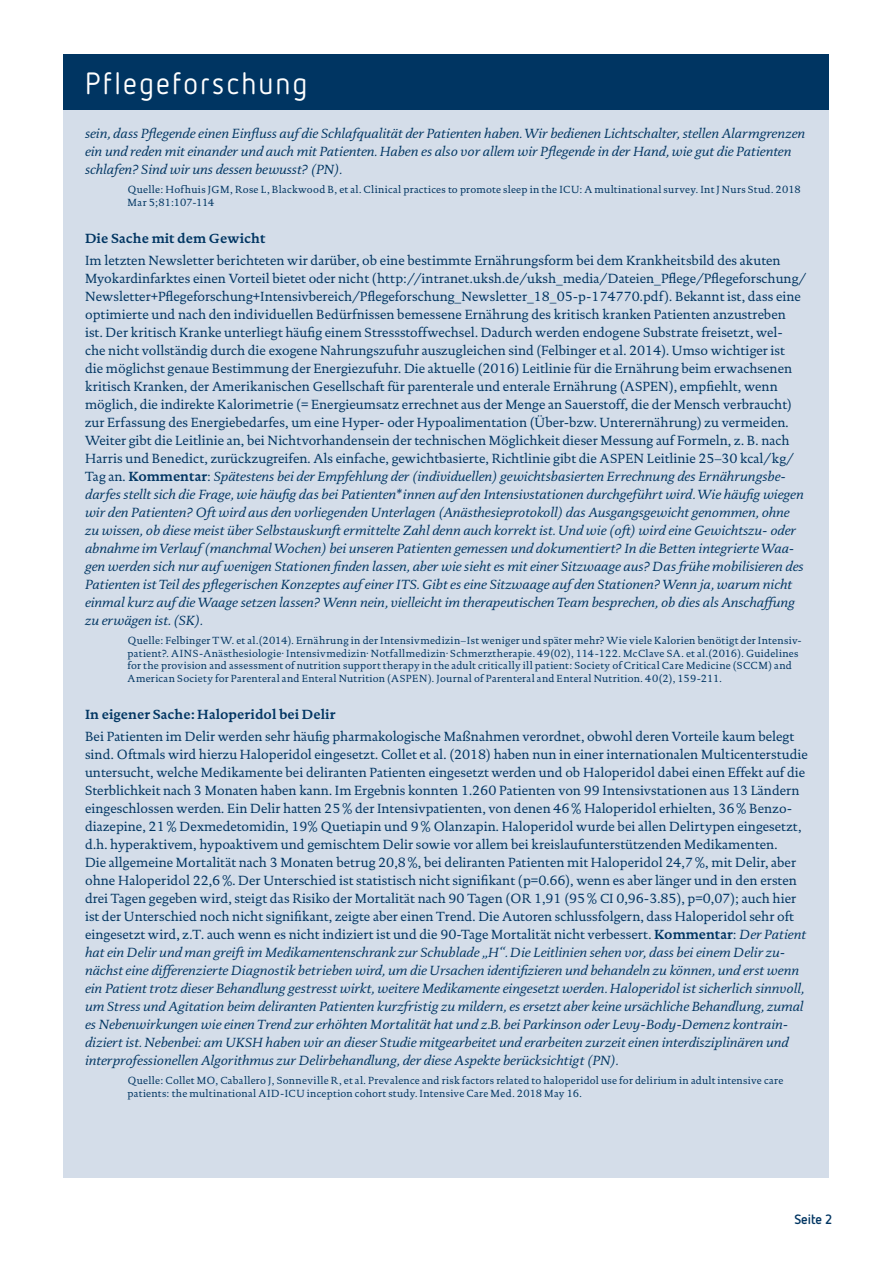
<style>
.page{position:relative;width:893px;height:1263px;background:#fff}
.page>*{position:absolute;margin:0;border:0;box-sizing:border-box;transform-origin:0 0}
.t1{font:30.75px "Netto OT";letter-spacing:.075em;color:#fff}
.t2{font:13.5px/18px "DTL Documenta TOT";color:#003562}
.t3{font:italic 13.5px/18px "DTL Documenta TOT";color:#003562}
.t4{font:700 13.5px "DTL Documenta TOT";color:#003562}
.t5{font:700 13.5px "Netto OT";color:#003562}
.t6{font:10.5px/12.6px "DTL Documenta TOT";letter-spacing:.025em;color:#003562}
.s1{font-weight:700}
.s2{font-style:italic}
</style>
<div class="page">
<div style="left:64px;top:54px;width:765px;height:55px;background:#003562"></div>
<div style="left:64px;top:110px;width:765px;height:1068px;background:#d4dde9"></div>
<h1 class="t1" style="left:85px;top:64px;width:224px">Pflegeforschung</h1>
<p class="t3" style="left:85px;top:124px;width:722px">sein, dass Pflegende einen Einfluss auf die Schlafqualität der Patienten haben. Wir bedienen Lichtschalter, stellen Alarmgrenzen ein und reden mit einander und auch mit Patienten. Haben es also vor allem wir Pflegende in der Hand, wie gut die Patienten schlafen? Sind wir uns dessen bewusst? (PN).</p>
<p class="t6" style="left:128px;top:183px;width:675px">Quelle: Hofhuis JGM, Rose L, Blackwood B, et al. Clinical practices to promote sleep in the ICU: A multinational survey. Int J Nurs Stud. 2018<br>Mar 5;81:107-114</p>
<p class="t4" style="left:85px;top:230px;width:182px">Die Sache mit dem Gewicht</p>
<p class="t2" style="left:85px;top:251px;width:723px">Im letzten Newsletter berichteten wir darüber, ob eine bestimmte Ernährungsform bei dem Krankheitsbild des akuten Myokardinfarktes einen Vorteil bietet oder nicht (http://intranet.uksh.de/uksh_media/Dateien_Pflege/Pflegeforschung/ Newsletter+Pflegeforschung+Intensivbereich/Pflegeforschung_Newsletter_18_05-p-174770.pdf). Bekannt ist, dass eine optimierte und nach den individuellen Bedürfnissen bemessene Ernährung des kritisch kranken Patienten anzustreben ist. Der kritisch Kranke unterliegt häufig einem Stressstoffwechsel. Dadurch werden endogene Substrate freisetzt, wel&shy;che nicht vollständig durch die exogene Nahrungszufuhr auszugleichen sind (Felbinger et al. 2014). Umso wichtiger ist<br>die möglichst genaue Bestimmung der Energiezufuhr. Die aktuelle (2016) Leitlinie für die Ernährung beim erwachsenen kritisch Kranken, der Amerikanischen Gesellschaft für parenterale und enterale Ernährung (ASPEN), empfiehlt, wenn möglich, die indirekte Kalorimetrie (= Energieumsatz errechnet aus der Menge an Sauerstoff, die der Mensch verbraucht) zur Erfassung des Energiebedarfes, um eine Hyper- oder Hypoalimentation (Über-bzw. Unterernährung) zu vermeiden.<br>Weiter gibt die Leitlinie an, bei Nichtvorhandensein der technischen Möglichkeit dieser Messung auf Formeln, z. B. nach Harris und Benedict, zurückzugreifen. Als einfache, gewichtbasierte, Richtlinie gibt die ASPEN Leitlinie 25–30 kcal/kg/ Tag an. <span class="s1">Kommentar</span>: <span class="s2">Spätestens bei der Empfehlung der (individuellen) gewichtsbasierten Errechnung des Ernährungsbe&shy;darfes stellt sich die Frage, wie häufig das bei Patienten*innen auf den Intensivstationen durchgeführt wird. Wie häufig wiegen wir den Patienten? Oft wird aus den vorliegenden Unterlagen (Anästhesieprotokoll) das Ausgangsgewicht genommen, ohne zu wissen, ob diese meist über Selbstauskunft ermittelte Zahl denn auch korrekt ist. Und wie (oft) wird eine Gewichtszu- oder abnahme im Verlauf (manchmal Wochen) bei unseren Patienten gemessen und dokumentiert? In die Betten integrierte Waa&shy;gen werden sich nur auf wenigen Stationen finden lassen, aber wie sieht es mit einer Sitzwaage aus? Das frühe mobilisieren des Patienten ist Teil des pflegerischen Konzeptes auf einer ITS. Gibt es eine Sitzwaage auf den Stationen? Wenn ja, warum nicht einmal kurz auf die Waage setzen lassen? Wenn nein, vielleicht im therapeutischen Team besprechen, ob dies als Anschaffung zu erwägen ist. (SK).</span></p>
<p class="t6" style="left:128px;top:634px;width:676px">Quelle: Felbinger TW. et al.(2014). Ernährung in der Intensivmedizin–Ist weniger und später mehr? Wie viele Kalorien benötigt der Intensiv&shy;patient?. AINS-Anästhesiologie· Intensivmedizin· Notfallmedizin· Schmerztherapie. 49(02), 114-122. McClave SA. et al.(2016). Guidelines for the provision and assessment of nutrition support therapy in the adult critically ill patient: Society of Critical Care Medicine (SCCM) and American Society for Parenteral and Enteral Nutrition (ASPEN). Journal of Parenteral and Enteral Nutrition. 40(2), 159-211.</p>
<p class="t4" style="left:85px;top:706px;width:252px">In eigener Sache: Haloperidol bei Delir</p>
<p class="t2" style="left:85px;top:727px;width:724px">Bei Patienten im Delir werden sehr häufig pharmakologische Maßnahmen verordnet, obwohl deren Vorteile kaum belegt sind. Oftmals wird hierzu Haloperidol eingesetzt. Collet et al. (2018) haben nun in einer internationalen Multicenterstudie untersucht, welche Medikamente bei deliranten Patienten eingesetzt werden und ob Haloperidol dabei einen Effekt auf die Sterblichkeit nach 3 Monaten haben kann. Im Ergebnis konnten 1.260 Patienten von 99 Intensivstationen aus 13 Ländern eingeschlossen werden. Ein Delir hatten 25 % der Intensivpatienten, von denen 46 % Haloperidol erhielten, 36 % Benzo&shy;diazepine, 21 % Dexmedetomidin, 19% Quetiapin und 9 % Olanzapin. Haloperidol wurde bei allen Delirtypen eingesetzt, d.h. hyperaktivem, hypoaktivem und gemischtem Delir sowie vor allem bei kreislaufunterstützenden Medikamenten.<br>Die allgemeine Mortalität nach 3 Monaten betrug 20,8 %, bei deliranten Patienten mit Haloperidol 24,7 %, mit Delir, aber ohne Haloperidol 22,6 %. Der Unterschied ist statistisch nicht signifikant (p=0.66), wenn es aber länger und in den ersten drei Tagen gegeben wird, steigt das Risiko der Mortalität nach 90 Tagen (OR 1,91 (95 % CI 0,96-3.85), p=0,07); auch hier ist der Unterschied noch nicht signifikant, zeigte aber einen Trend. Die Autoren schlussfolgern, dass Haloperidol sehr oft eingesetzt wird, z.T. auch wenn es nicht indiziert ist und die 90-Tage Mortalität nicht verbessert. <span class="s1">Kommentar</span>: <span class="s2">Der Patient hat ein Delir und man greift im Medikamentenschrank zur Schublade „H“. Die Leitlinien sehen vor, dass bei einem Delir zu&shy;nächst eine differenzierte Diagnostik betrieben wird, um die Ursachen identifizieren und behandeln zu können, und erst wenn ein Patient trotz dieser Behandlung gestresst wirkt, weitere Medikamente eingesetzt werden. Haloperidol ist sicherlich sinnvoll, um Stress und Agitation beim deliranten Patienten kurzfristig zu mildern, es ersetzt aber keine ursächliche Behandlung, zumal es Nebenwirkungen wie einen Trend zur erhöhten Mortalität hat und z.B. bei Parkinson oder Levy-Body-Demenz kontrain&shy;diziert ist. Nebenbei: am UKSH haben wir an dieser Studie mitgearbeitet und erarbeiten zurzeit einen interdisziplinären und interprofessionellen Algorithmus zur Delirbehandlung, der diese Aspekte berücksichtigt (PN).</span></p>
<p class="t6" style="left:128px;top:1074px;width:657px">Quelle: Collet MO, Caballero J, Sonneville R, et al. Prevalence and risk factors related to haloperidol use for delirium in adult intensive care patients: the multinational AID-ICU inception cohort study. Intensive Care Med. 2018 May 16.</p>
<p class="t5" style="left:794px;top:1210px;width:39px">Seite 2</p>
</div>
